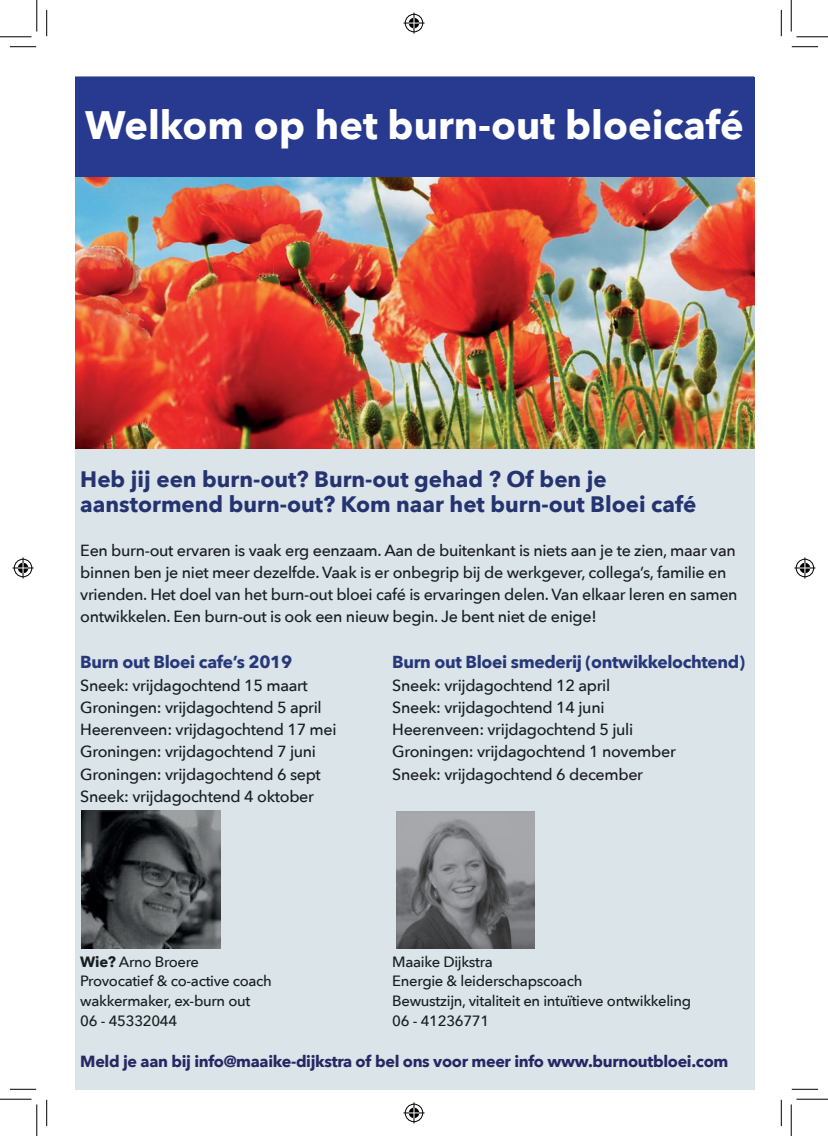
<style>
.page{position:relative;width:828px;height:1136px;background:#fff}
.page>*{position:absolute;margin:0;border:0;box-sizing:border-box;transform-origin:0 0}
.t1{font:700 39.55px "Avenir Next";color:#fff}
.t2{font:700 22.22px/24.7px "Avenir Next";color:#253370}
.t3{font:700 17.32px "Avenir Next";letter-spacing:-.02em;color:#263879}
.t4{font:500 16.1px/22.2px "Avenir Next";letter-spacing:-.02em;color:#191d20}
.t5{font:700 16.1px "Avenir Next";letter-spacing:-.02em;color:#282763}
.t6{font:500 14.88px "Avenir Next";letter-spacing:-.02em;color:#191d20}
.s1{font-weight:700}
</style>
<div class="page">
<div style="left:75px;top:449px;width:679px;height:639px;background:#dae4e9"></div>
<div style="left:75px;top:77px;width:679px;height:177px;background:#273a90"></div>
<img style="left:75px;top:177px;width:679px;height:272px">
<img style="left:396px;top:811px;width:138px;height:137px">
<img style="left:82px;top:810px;width:139px;height:137px">
<svg style="left:10px;top:46px;width:26px;height:1px"></svg>
<svg style="left:791px;top:46px;width:27px;height:1px"></svg>
<svg style="left:10px;top:1088px;width:26px;height:1px"></svg>
<svg style="left:792px;top:1088px;width:26px;height:1px"></svg>
<svg style="left:46px;top:10px;width:1px;height:26px"></svg>
<svg style="left:46px;top:1099px;width:1px;height:26px"></svg>
<svg style="left:781px;top:10px;width:1px;height:26px"></svg>
<svg style="left:781px;top:1099px;width:1px;height:26px"></svg>
<hr style="left:0;top:36px;width:32px;height:1px;background:#000">
<hr style="left:796px;top:36px;width:32px;height:1px;background:#000">
<hr style="left:0;top:1098px;width:32px;height:1px;background:#000">
<hr style="left:796px;top:1098px;width:32px;height:1px;background:#000">
<hr style="left:36px;top:0;width:1px;height:31px;background:#000">
<hr style="left:36px;top:1104px;width:1px;height:31px;background:#000">
<hr style="left:790px;top:0;width:1px;height:31px;background:#000">
<hr style="left:790px;top:1104px;width:1px;height:31px;background:#000">
<svg style="left:403px;top:13px;width:21px;height:21px"></svg>
<svg style="left:403px;top:1102px;width:21px;height:21px"></svg>
<svg style="left:13px;top:557px;width:21px;height:21px"></svg>
<svg style="left:794px;top:557px;width:21px;height:21px"></svg>
<p class="t1" style="left:85px;top:91px;width:660px">Welkom op het burn-out bloeicafé</p>
<p class="t2" style="left:80px;top:467px;width:617px">Heb jij een burn-out? Burn-out gehad ? Of ben je aanstormend burn-out? Kom naar het burn-out Bloei café</p>
<p class="t4" style="left:80px;top:538px;width:658px">Een burn-out ervaren is vaak erg eenzaam. Aan de buitenkant is niets aan je te zien, maar van binnen ben je niet meer dezelfde. Vaak is er onbegrip bij de werkgever, collega’s, familie en vrienden. Het doel van het burn-out bloei café is ervaringen delen. Van elkaar leren en samen ontwikkelen. Een burn-out is ook een nieuw begin. Je bent niet de enige!</p>
<p class="t3" style="left:80px;top:647px;width:213px">Burn out Bloei cafe’s 2019</p>
<p class="t3" style="left:392px;top:647px;width:354px">Burn out Bloei smederij (ontwikkelochtend)</p>
<p class="t4" style="left:80px;top:673px;width:229px">Sneek: vrijdagochtend 15 maart</p>
<p class="t4" style="left:392px;top:673px;width:219px">Sneek: vrijdagochtend 12 april</p>
<p class="t4" style="left:80px;top:695px;width:243px">Groningen: vrijdagochtend 5 april</p>
<p class="t4" style="left:392px;top:695px;width:214px">Sneek: vrijdagochtend 14 juni</p>
<p class="t4" style="left:80px;top:717px;width:258px">Heerenveen: vrijdagochtend 17 mei</p>
<p class="t4" style="left:392px;top:717px;width:242px">Heerenveen: vrijdagochtend 5 juli</p>
<p class="t4" style="left:80px;top:740px;width:237px">Groningen: vrijdagochtend 7 juni</p>
<p class="t4" style="left:392px;top:740px;width:285px">Groningen: vrijdagochtend 1 november</p>
<p class="t4" style="left:80px;top:762px;width:242px">Groningen: vrijdagochtend 6 sept</p>
<p class="t4" style="left:392px;top:762px;width:252px">Sneek: vrijdagochtend 6 december</p>
<p class="t4" style="left:80px;top:784px;width:235px">Sneek: vrijdagochtend 4 oktober</p>
<p class="t6" style="left:80px;top:948px;width:120px"><span class="s1">Wie?</span> Arno Broere</p>
<p class="t6" style="left:392px;top:948px;width:102px">Maaike Dijkstra</p>
<p class="t6" style="left:80px;top:968px;width:193px">Provocatief &amp; co-active coach</p>
<p class="t6" style="left:392px;top:968px;width:191px">Energie &amp; leiderschapscoach</p>
<p class="t6" style="left:80px;top:988px;width:171px">wakkermaker, ex-burn out</p>
<p class="t6" style="left:392px;top:988px;width:300px">Bewustzijn, vitaliteit en intuïtieve ontwikkeling</p>
<p class="t6" style="left:80px;top:1007px;width:98px">06 - 45332044</p>
<p class="t6" style="left:392px;top:1007px;width:98px">06 - 41236771</p>
<p class="t5" style="left:80px;top:1047px;width:649px">Meld je aan bij info@maaike-dijkstra of bel ons voor meer info www.burnoutbloei.com</p>
</div>
